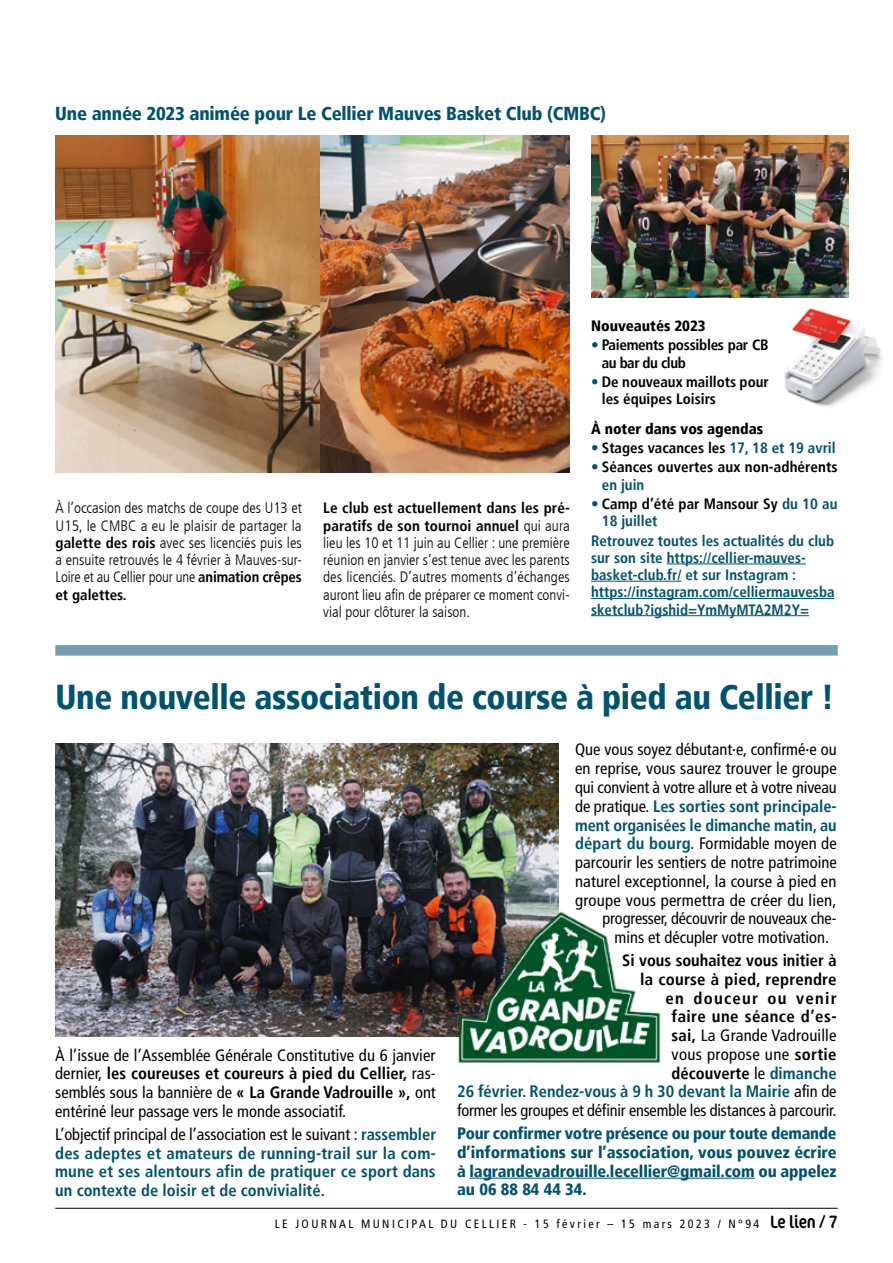
<style>
.page{position:relative;width:893px;height:1263px;background:#fff}
.page>*{position:absolute;margin:0;border:0;box-sizing:border-box;transform-origin:0 0}
.t1{font:900 condensed 34.5px "Frutiger LT";letter-spacing:-.01em;color:#00536e}
.t2{font:900 condensed 18.75px "Frutiger LT";letter-spacing:-.01em;color:#00536e}
.t3{font:condensed 16.5px/18.8px "Frutiger LT";color:#000;text-align:justify}
.t4{font:700 condensed 16.5px/18.8px "Frutiger LT";color:#000;text-align:right}
.t5{font:700 condensed 16.5px/18.8px "Frutiger LT";color:#00536e;text-align:justify}
.t6{font:900 condensed 16.5px/18.8px "Frutiger LT";letter-spacing:-.005em;color:#00536e;text-align:justify}
.t7{font:300 condensed 15px/17.2px "Frutiger LT";color:#000;text-align:justify}
.t8{font:700 condensed 15px/17.2px "Frutiger LT";color:#00536e}
.t9{font:700 condensed 15px/17.2px "Frutiger LT";color:#000}
.t10{font:700 condensed 15px/17.2px "Frutiger LT";letter-spacing:-.02em;color:#000}
.t11{font:900 condensed 15px "Frutiger LT";color:#000}
.t12{font:condensed 12px "Frutiger LT";letter-spacing:.2em;color:#000}
.s1{font-weight:700}
.s2{color:#00536e}
.s3{font-weight:400;color:#000}
.s4{font-weight:700;color:#00536e}
.s5{font-weight:400}
.s6{font-family:"Cocon Pro";font-size:18px}
</style>
<div class="page">
<img style="left:784px;top:308px;width:99px;height:99px">
<hr style="left:55px;top:1208px;width:783px;height:1px;background:#000">
<div style="left:55px;top:645px;width:783px;height:11px;background:#749cb0"></div>
<img style="left:55px;top:135px;width:265px;height:337px">
<img style="left:320px;top:135px;width:250px;height:337px">
<hr style="left:667px;top:564px;width:139px;height:1px;background:#00536e">
<hr style="left:591px;top:581px;width:90px;height:1px;background:#00536e">
<hr style="left:591px;top:598px;width:244px;height:1px;background:#00536e">
<hr style="left:591px;top:615px;width:218px;height:1px;background:#00536e">
<hr style="left:469px;top:1178px;width:286px;height:1px;background:#00536e">
<img style="left:55px;top:743px;width:503px;height:293px">
<img style="left:452px;top:908px;width:209px;height:155px">
<img style="left:591px;top:135px;width:257px;height:163px">
<p class="t2" style="left:55px;top:103px;width:552px">Une année 2023 animée pour Le Cellier Mauves Basket Club (CMBC)</p>
<p class="t7" style="left:55px;top:500px;width:248px">À l’occasion des matchs de coupe des U13 et U15, le CMBC a eu le plaisir de partager la <span class="s1">galette des rois</span> avec ses licenciés puis les a ensuite retrouvés le 4 février à Mauves-sur-Loire et au Cellier pour une <span class="s1">animation crêpes et galettes.</span></p>
<p class="t7" style="left:323px;top:500px;width:248px"><span class="s1">Le club est actuellement dans les pré&shy;paratifs de son tournoi annuel</span> qui aura lieu les 10 et 11 juin au Cellier : une première réunion en janvier s’est tenue avec les parents des licenciés. D’autres moments d’échanges auront lieu afin de préparer ce moment convi&shy;vial pour clôturer la saison.</p>
<p class="t11" style="left:591px;top:317px;width:116px">Nouveautés 2023</p>
<p class="t10" style="left:602px;top:337px;width:168px;text-indent:-11px"><span class="s2">•</span> Paiements possibles par CB au bar du club</p>
<p class="t9" style="left:602px;top:373px;width:168px;text-indent:-11px"><span class="s2">•</span> De nouveaux maillots pour les équipes Loisirs</p>
<p class="t11" style="left:591px;top:419px;width:174px">À noter dans vos agendas</p>
<p class="t9" style="left:591px;top:439px;width:246px"><span class="s2">•</span> Stages vacances les <span class="s2">17, 18 et 19 avril</span></p>
<p class="t9" style="left:602px;top:458px;width:237px;text-indent:-11px"><span class="s2">•</span> Séances ouvertes aux non-adhérents <span class="s2">en juin</span></p>
<p class="t9" style="left:602px;top:495px;width:237px;text-indent:-11px"><span class="s2">•</span> Camp d’été par Mansour Sy <span class="s2">du 10 au<br>18 juillet</span></p>
<p class="t8" style="left:591px;top:532px;width:245px">Retrouvez toutes les actualités du club sur son site https://cellier-mauves&shy;basket-club.fr/ et sur Instagram : https://instagram.com/celliermauvesba sketclub?igshid=YmMyMTA2M2Y=</p>
<h1 class="t1" style="left:55px;top:676px;width:780px">Une nouvelle association de course à pied au Cellier !</h1>
<p class="t3" style="left:575px;top:740px;width:263px">Que vous soyez débutant·e, confirmé·e ou</p>
<p class="t3" style="left:575px;top:759px;width:263px">en reprise, vous saurez trouver le groupe</p>
<p class="t3" style="left:575px;top:778px;width:263px">qui convient à votre allure et à votre niveau</p>
<p class="t5" style="left:575px;top:797px;width:263px"><span class="s3">de pratique.</span> Les sorties sont principale-</p>
<p class="t5" style="left:575px;top:815px;width:263px">ment organisées le dimanche matin, au</p>
<p class="t3" style="left:575px;top:834px;width:263px"><span class="s4">départ du bourg.</span> Formidable moyen de</p>
<p class="t3" style="left:575px;top:853px;width:263px">parcourir les sentiers de notre patrimoine</p>
<p class="t3" style="left:575px;top:872px;width:263px">naturel exceptionnel, la course à pied en</p>
<p class="t3" style="left:575px;top:890px;width:263px">groupe vous permettra de créer du lien,</p>
<p class="t3" style="left:603px;top:909px;width:236px">progresser, découvrir de nouveaux che-</p>
<p class="t3" style="left:615px;top:928px;width:216px">mins et décupler votre motivation.</p>
<p class="t4" style="left:457px;top:951px;width:381px">Si vous souhaitez vous initier à<br>la course à pied, reprendre<br>en douceur ou venir<br>faire une séance d’es-<br>sai, <span class="s5">La Grande Vadrouille<br>vous propose une</span> sortie<br>découverte <span class="s5">le</span> <span class="s2">dimanche<br>26 février. Rendez-vous à 9 h 30 devant la Mairie</span> <span class="s5">afin de former les groupes et définir ensemble les distances à parcourir.</span></p>
<p class="t6" style="left:457px;top:1124px;width:381px">Pour confirmer votre présence ou pour toute demande d’informations sur l’association, vous pouvez écrire à lagrandevadrouille.lecellier@gmail.com ou appelez au 06 88 84 44 34.</p>
<p class="t3" style="left:55px;top:1045px;width:382px">À l’issue de l’Assemblée Générale Constitutive du 6 janvier dernier, <span class="s1">les coureuses et coureurs à pied du Cellier,</span> ras&shy;semblés sous la bannière de <span class="s1">« La Grande Vadrouille »,</span> ont entériné leur passage vers le monde associatif.</p>
<p class="t5" style="left:55px;top:1125px;width:382px"><span class="s3">L’objectif principal de l’association est le suivant :</span> rassembler des adeptes et amateurs de running-trail sur la com&shy;mune et ses alentours afin de pratiquer ce sport dans un contexte de loisir et de convivialité.</p>
<p class="t12" style="left:275px;top:1216px;width:564px">LE JOURNAL MUNICIPAL DU CELLIER - 15 février – 15 mars 2023 / N°94 <span class="s6">Le lien / 7</span></p>
</div>
